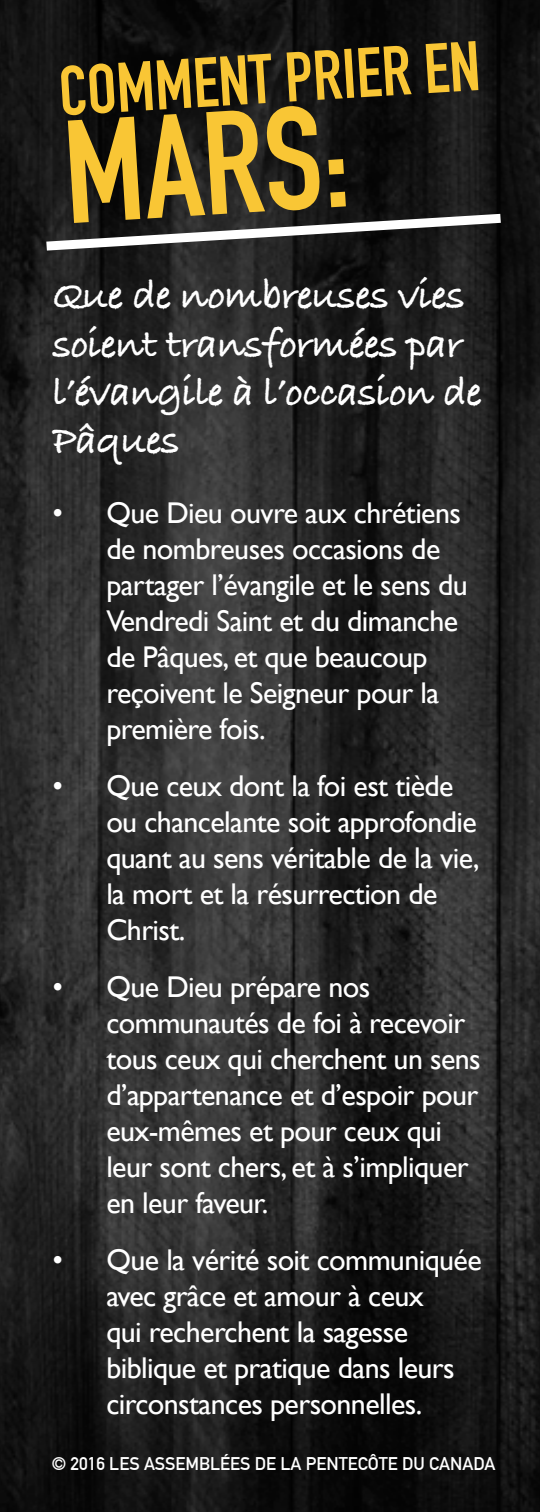
<style>
.page{position:relative;width:540px;height:1512px;background:#fff}
.page>*{position:absolute;margin:0;border:0;box-sizing:border-box;transform-origin:0 0}
.t1{font:700 144px "DIN Condensed";color:#f9c635}
.t2{font:700 69px "DIN Condensed";color:#f9c635}
.t3{font:700 42px/48px "Bradley Hand ITCTT";letter-spacing:-.02em;color:#fff}
.t4{font:30px/36px "Gill Sans";letter-spacing:-.02em;color:#fff}
.t5{font:700 18px "DIN Alternate";color:#fff}
</style>
<div class="page">
<img style="left:0;top:0;width:540px;height:1512px">
<svg style="left:37px;top:209px;width:473px;height:47px"></svg>
<h2 class="t2" style="left:57px;top:49px;width:423px;rotate:-3deg">COMMENT PRIER EN</h2>
<h1 class="t1" style="left:60px;top:87px;width:287px;rotate:-3deg">MARS:</h1>
<h3 class="t3" style="left:52px;top:270px;width:431px">Que de nombreuses vies soient transformées par l’évangile à l’occasion de<br>Pâques</h3>
<p class="t4" style="left:106px;top:495px;width:363px;text-indent:-54px">• Que Dieu ouvre aux chrétiens de nombreuses occasions de partager l’évangile et le sens du<br>Vendredi Saint et du dimanche de Pâques, et que beaucoup reçoivent le Seigneur pour la première fois.</p>
<p class="t4" style="left:106px;top:768px;width:375px;text-indent:-54px">• Que ceux dont la foi est tiède ou chancelante soit approfondie quant au sens véritable de la vie, la mort et la résurrection de<br>Christ.</p>
<p class="t4" style="left:106px;top:969px;width:376px;text-indent:-54px">• Que Dieu prépare nos communautés de foi à recevoir tous ceux qui cherchent un sens d’appartenance et d’espoir pour eux-mêmes et pour ceux qui leur sont chers, et à s’impliquer en leur faveur.</p>
<p class="t4" style="left:106px;top:1242px;width:377px;text-indent:-54px">• Que la vérité soit communiquée avec grâce et amour à ceux<br>qui recherchent la sagesse biblique et pratique dans leurs circonstances personnelles.</p>
<p class="t5" style="left:52px;top:1450px;width:445px">© 2016 LES ASSEMBLÉES DE LA PENTECÔTE DU CANADA</p>
</div>
